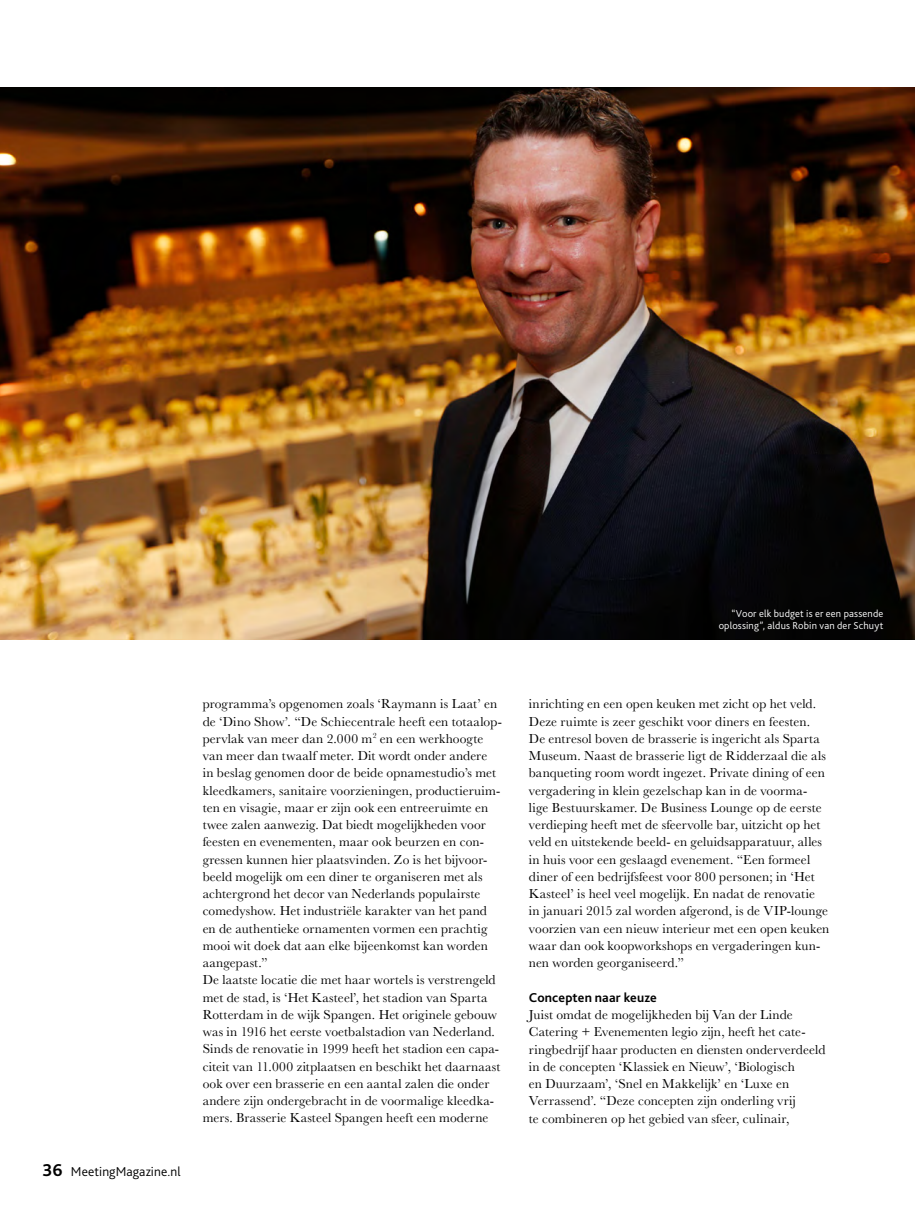
<style>
.page{position:relative;width:915px;height:1212px;background:#fff}
.page>*{position:absolute;margin:0;border:0;box-sizing:border-box;transform-origin:0 0}
.t1{font:13.5px/17.2px "Baskerville";letter-spacing:.01em;color:#000}
.t2{font:300 13.5px "Bliss 2";letter-spacing:.005em;color:#000}
.t3{font:700 13.5px "Bliss 2";letter-spacing:.01em;color:#000}
.t4{font:300 10.5px/12px "Bliss 2";letter-spacing:.02em;color:#fff;text-align:right}
.s1{font-weight:700;font-size:18px}
</style>
<div class="page">
<img style="left:0;top:87px;width:914px;height:552px">
<p class="t4" style="left:718px;top:607px;width:166px">“Voor elk budget is er een passende oplossing”, aldus Robin van der Schuyt</p>
<p class="t2" style="left:43px;top:1163px;width:140px"><span class="s1">36</span> MeetingMagazine.nl</p>
<p class="t1" style="left:202px;top:695px;width:301px">programma’s opgenomen zoals ‘Raymann is Laat’ en de ‘Dino Show’. “De Schiecentrale heeft een totaalop&shy;pervlak van meer dan 2.000 m<sup>2</sup> en een werkhoogte van meer dan twaalf meter. Dit wordt onder andere<br>in beslag genomen door de beide opnamestudio’s met kleedkamers, sanitaire voorzieningen, productieruim&shy;ten en visagie, maar er zijn ook een entreeruimte en twee zalen aanwezig. Dat biedt mogelijkheden voor feesten en evenementen, maar ook beurzen en con&shy;gressen kunnen hier plaatsvinden. Zo is het bijvoor&shy;beeld mogelijk om een diner te organiseren met als achtergrond het decor van Nederlands populairste comedyshow. Het industriële karakter van het pand en de authentieke ornamenten vormen een prachtig mooi wit doek dat aan elke bijeenkomst kan worden aangepast.”<br>De laatste locatie die met haar wortels is verstrengeld met de stad, is ‘Het Kasteel’, het stadion van Sparta Rotterdam in de wijk Spangen. Het originele gebouw was in 1916 het eerste voetbalstadion van Nederland.<br>Sinds de renovatie in 1999 heeft het stadion een capa&shy;citeit van 11.000 zitplaatsen en beschikt het daarnaast ook over een brasserie en een aantal zalen die onder andere zijn ondergebracht in de voormalige kleedka&shy;mers. Brasserie Kasteel Spangen heeft een moderne</p>
<p class="t1" style="left:528px;top:695px;width:302px">inrichting en een open keuken met zicht op het veld.<br>Deze ruimte is zeer geschikt voor diners en feesten.<br>De entresol boven de brasserie is ingericht als Sparta Museum. Naast de brasserie ligt de Ridderzaal die als banqueting room wordt ingezet. Private dining of een vergadering in klein gezelschap kan in de voorma&shy;lige Bestuurskamer. De Business Lounge op de eerste verdieping heeft met de sfeervolle bar, uitzicht op het veld en uitstekende beeld- en geluidsapparatuur, alles in huis voor een geslaagd evenement. “Een formeel diner of een bedrijfsfeest voor 800 personen; in ‘Het Kasteel’ is heel veel mogelijk. En nadat de renovatie<br>in januari 2015 zal worden afgerond, is de VIP-lounge voorzien van een nieuw interieur met een open keuken waar dan ook koopworkshops en vergaderingen kun&shy;nen worden georganiseerd.”</p>
<p class="t3" style="left:528px;top:989px;width:129px">Concepten naar keuze</p>
<p class="t1" style="left:528px;top:1006px;width:298px">Juist omdat de mogelijkheden bij Van der Linde Catering + Evenementen legio zijn, heeft het cate&shy;ringbedrijf haar producten en diensten onderverdeeld in de concepten ‘Klassiek en Nieuw’, ‘Biologisch<br>en Duurzaam’, ‘Snel en Makkelijk’ en ‘Luxe en Verrassend’. “Deze concepten zijn onderling vrij<br>te combineren op het gebied van sfeer, culinair,</p>
</div>
